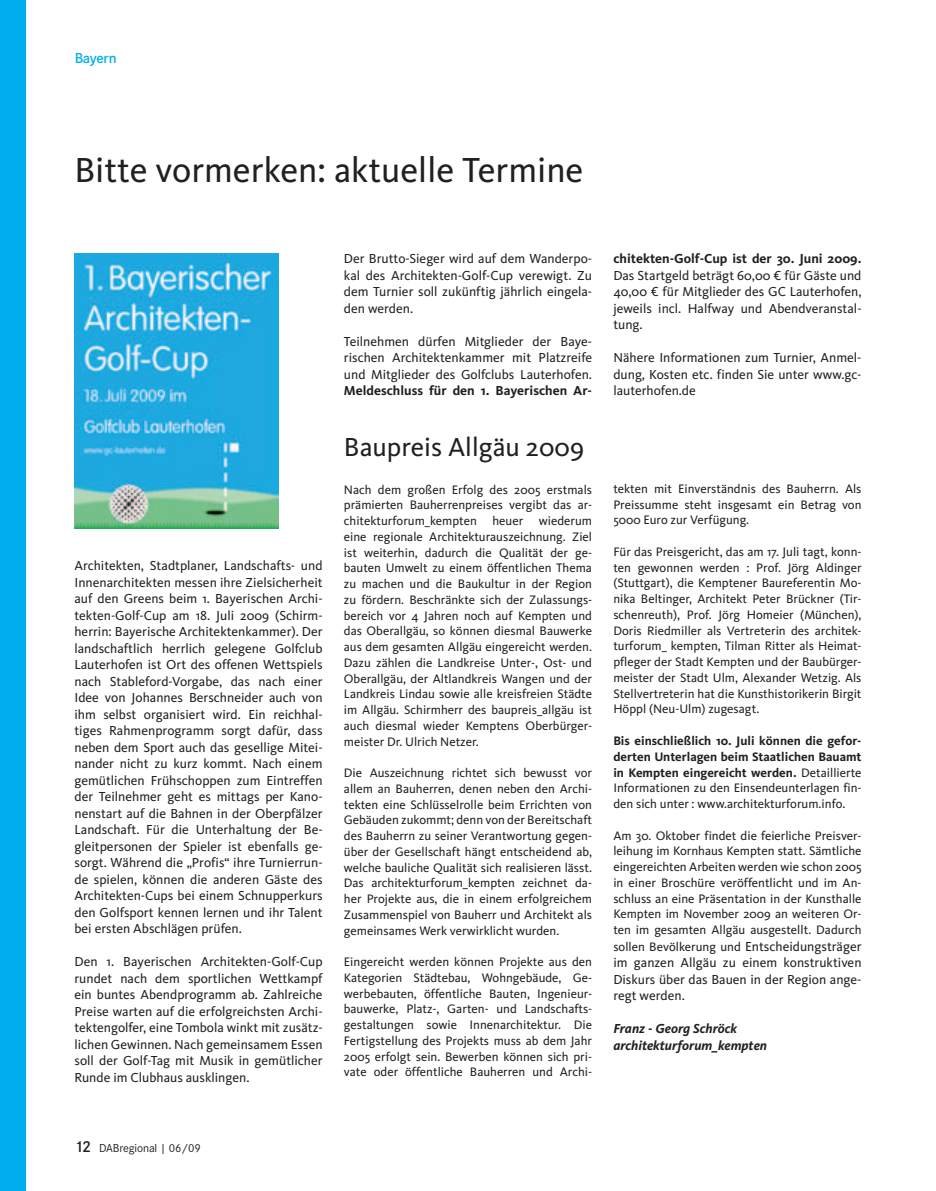
<style>
.page{position:relative;width:936px;height:1191px;background:#fff}
.page>*{position:absolute;margin:0;border:0;box-sizing:border-box;transform-origin:0 0}
.t1{font:36px "Kievit";color:#231f20}
.t2{font:27px "Kievit";color:#231f20}
.t3{font:600 15px "Corporate S";letter-spacing:-.02em;color:#00aeef}
.t4{font:13.5px/16.5px "Kievit";color:#231f20;text-align:justify}
.t5{font:700 13.5px "Kievit";color:#231f20}
.t6{font:italic 700 13.5px/16.5px "Kievit";color:#231f20}
.t7{font:12.75px/15.8px "Kievit";color:#231f20;text-align:justify}
.t8{font:700 12.75px/15.8px "Kievit";color:#231f20;text-align:justify}
.t9{font:12px "Corporate S";letter-spacing:-.01em;color:#231f20}
.s1{font-weight:400}
.s2{font-size:13.5px}
.s3{font-weight:600;font-size:16.5px}
</style>
<div class="page">
<div style="left:0;top:0;width:26px;height:1191px;background:#00aeef"></div>
<img style="left:74px;top:253px;width:205px;height:275px">
<p class="t3" style="left:75px;top:49px;width:43px">Bayern</p>
<h1 class="t1" style="left:74px;top:148px;width:510px">Bitte vormerken: aktuelle Termine</h1>
<p class="t4" style="left:74px;top:557px;width:250px">Architekten, Stadtplaner, Landschafts- und Innenarchitekten messen ihre Zielsicherheit auf den Greens beim 1. Bayerischen Archi&shy;tekten-Golf-Cup am 18. Juli 2009 (Schirm&shy;herrin: Bayerische Architektenkammer). Der landschaftlich herrlich gelegene Golfclub Lauterhofen ist Ort des offenen Wettspiels nach Stableford-Vorgabe, das nach einer Idee von Johannes Berschneider auch von ihm selbst organisiert wird. Ein reichhal&shy;tiges Rahmenprogramm sorgt dafür, dass neben dem Sport auch das gesellige Mitei&shy;nander nicht zu kurz kommt. Nach einem gemütlichen Frühschoppen zum Eintreffen der Teilnehmer geht es mittags per Kano&shy;nenstart auf die Bahnen in der Oberpfälzer Landschaft. Für die Unterhaltung der Be&shy;gleitpersonen der Spieler ist ebenfalls ge&shy;sorgt. Während die „Profis“ ihre Turnierrun&shy;de spielen, können die anderen Gäste des Architekten-Cups bei einem Schnupperkurs den Golfsport kennen lernen und ihr Talent bei ersten Abschlägen prüfen.</p>
<p class="t4" style="left:74px;top:953px;width:250px">Den 1. Bayerischen Architekten-Golf-Cup rundet nach dem sportlichen Wettkampf ein buntes Abendprogramm ab. Zahlreiche Preise warten auf die erfolgreichsten Archi&shy;tektengolfer, eine Tombola winkt mit zusätz&shy;lichen Gewinnen. Nach gemeinsamem Essen soll der Golf-Tag mit Musik in gemütlicher Runde im Clubhaus ausklingen.</p>
<p class="t4" style="left:344px;top:250px;width:250px">Der Brutto-Sieger wird auf dem Wanderpo&shy;kal des Architekten-Golf-Cup verewigt. Zu dem Turnier soll zukünftig jährlich eingela&shy;den werden.</p>
<p class="t4" style="left:344px;top:333px;width:250px">Teilnehmen dürfen Mitglieder der Baye&shy;rischen Architektenkammer mit Platzreife und Mitglieder des Golfclubs Lauterhofen.</p>
<p class="t5" style="left:344px;top:382px;width:250px">Meldeschluss für den 1. Bayerischen Ar-</p>
<h2 class="t2" style="left:344px;top:431px;width:242px">Baupreis Allgäu 2009</h2>
<p class="t7" style="left:344px;top:481px;width:250px">Nach dem großen Erfolg des 2005 erstmals prämierten Bauherrenpreises vergibt das ar&shy;chitekturforum_kempten heuer wiederum eine regionale Architekturauszeichnung. Ziel ist weiterhin, dadurch die Qualität der ge&shy;bauten Umwelt zu einem öffentlichen Thema zu machen und die Baukultur in der Region zu fördern. Beschränkte sich der Zulassungs&shy;bereich vor 4 Jahren noch auf Kempten und das Oberallgäu, so können diesmal Bauwerke aus dem gesamten Allgäu eingereicht werden.<br>Dazu zählen die Landkreise Unter-, Ost- und Oberallgäu, der Altlandkreis Wangen und der Landkreis Lindau sowie alle kreisfreien Städte im Allgäu. Schirmherr des baupreis_allgäu ist auch diesmal wieder Kemptens Oberbürger&shy;meister Dr. Ulrich Netzer.</p>
<p class="t7" style="left:344px;top:765px;width:250px">Die Auszeichnung richtet sich bewusst vor allem an Bauherren, denen neben den Archi&shy;tekten eine Schlüsselrolle beim Errichten von Gebäuden zukommt; denn von der Bereitschaft des Bauherrn zu seiner Verantwortung gegen&shy;über der Gesellschaft hängt entscheidend ab, welche bauliche Qualität sich realisieren lässt.<br>Das architekturforum_kempten zeichnet da&shy;her Projekte aus, die in einem erfolgreichem Zusammenspiel von Bauherr und Architekt als gemeinsames Werk verwirklicht wurden.</p>
<p class="t7" style="left:344px;top:954px;width:250px">Eingereicht werden können Projekte aus den Kategorien Städtebau, Wohngebäude, Ge&shy;werbebauten, öffentliche Bauten, Ingenieur&shy;bauwerke, Platz-, Garten- und Landschafts&shy;gestaltungen sowie Innenarchitektur. Die Fertigstellung des Projekts muss ab dem Jahr 2005 erfolgt sein. Bewerben können sich pri&shy;vate oder öffentliche Bauherren und Archi-</p>
<p class="t5" style="left:613px;top:250px;width:250px">chitekten-Golf-Cup ist der 30. Juni 2009.</p>
<p class="t4" style="left:613px;top:267px;width:250px">Das Startgeld beträgt 60,00 € für Gäste und 40,00 € für Mitglieder des GC Lauterhofen, jeweils incl. Halfway und Abendveranstal&shy;tung.</p>
<p class="t4" style="left:613px;top:349px;width:250px">Nähere Informationen zum Turnier, Anmel&shy;dung, Kosten etc. finden Sie unter www.gc&shy;lauterhofen.de</p>
<p class="t7" style="left:613px;top:480px;width:250px">tekten mit Einverständnis des Bauherrn. Als Preissumme steht insgesamt ein Betrag von 5000 Euro zur Verfügung.</p>
<p class="t7" style="left:613px;top:543px;width:250px">Für das Preisgericht, das am 17. Juli tagt, konn&shy;ten gewonnen werden : Prof. Jörg Aldinger (Stuttgart), die Kemptener Baureferentin Mo&shy;nika Beltinger, Architekt Peter Brückner (Tir&shy;schenreuth), Prof. Jörg Homeier (München), Doris Riedmiller als Vertreterin des architek&shy;turforum_ kempten, Tilman Ritter als Heimat&shy;pfleger der Stadt Kempten und der Baubürger&shy;meister der Stadt Ulm, Alexander Wetzig. Als Stellvertreterin hat die Kunsthistorikerin Birgit Höppl (Neu-Ulm) zugesagt.</p>
<p class="t8" style="left:613px;top:732px;width:250px">Bis einschließlich 10. Juli können die gefor&shy;derten Unterlagen beim Staatlichen Bauamt in Kempten eingereicht werden. <span class="s1">Detaillierte Informationen zu den Einsendeunterlagen fin&shy;den sich unter : www.architekturforum.info.</span></p>
<p class="t7" style="left:613px;top:827px;width:250px">Am 30. Oktober findet die feierliche Preisver&shy;leihung im Kornhaus Kempten statt. Sämtliche eingereichten Arbeiten werden wie schon 2005 in einer Broschüre veröffentlicht und im An&shy;schluss an eine Präsentation in der Kunsthalle Kempten im November 2009 an weiteren Or&shy;ten im gesamten Allgäu ausgestellt. Dadurch sollen Bevölkerung und <span class="s2">Entscheidungsträger</span></p>
<p class="t4" style="left:613px;top:954px;width:250px">im ganzen Allgäu zu einem konstruktiven Diskurs über das Bauen in der Region ange&shy;regt werden.</p>
<p class="t6" style="left:613px;top:1020px;width:155px">Franz - Georg Schröck architekturforum_kempten</p>
<p class="t9" style="left:74px;top:1141px;width:128px"><span class="s3">12</span> DABregional | 06/09</p>
</div>
